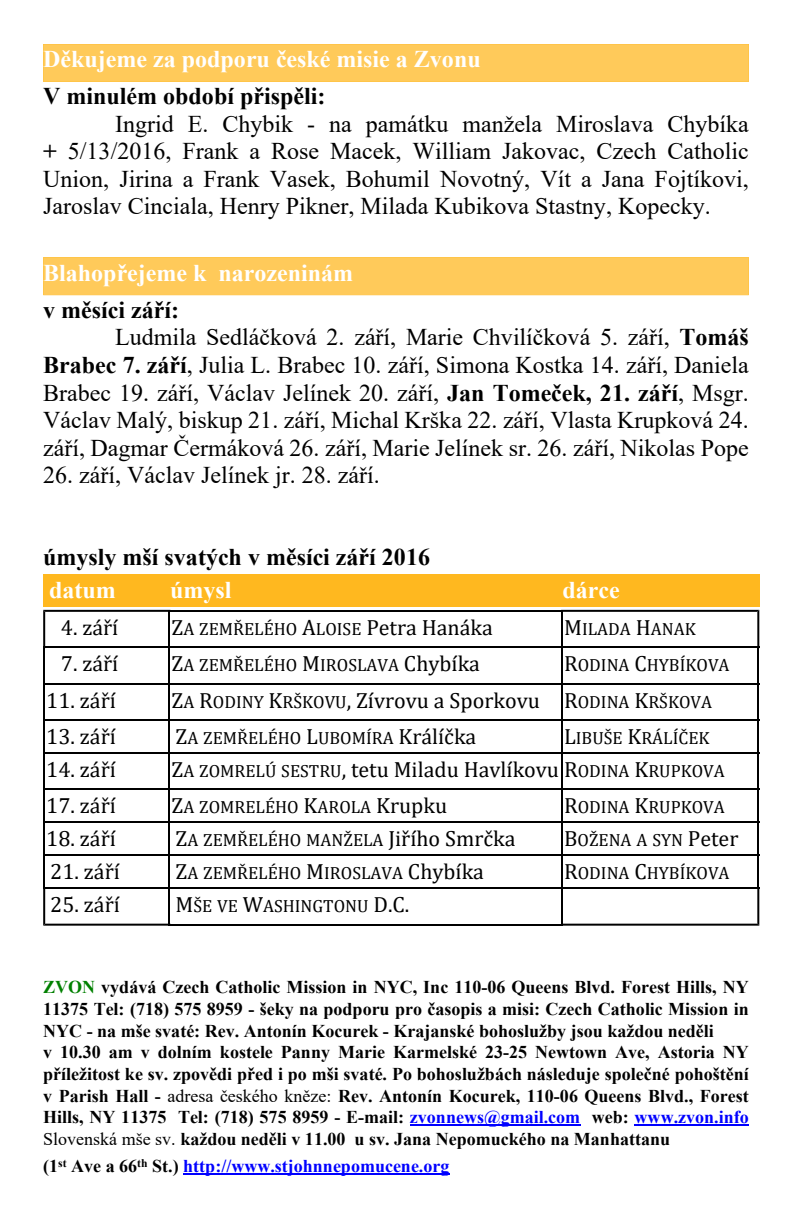
<style>
.page{position:relative;width:792px;height:1224px;background:#fff}
.page>*{position:absolute;margin:0;border:0;box-sizing:border-box;transform-origin:0 0}
.t1{font:24px/27.6px "Times New Roman";color:#000;text-align:justify}
.t2{font:700 24px "Times New Roman";color:#fff}
.t3{font:700 24px "Times New Roman";color:#000}
.t4{font:22px "Cambria";color:#000}
.t5{font:700 18px/21.6px "Times New Roman";color:#000}
.t6{font:700 18px "Times New Roman";color:#00f}
.t7{font:17.6px "Cambria";color:#000}
.s1{font-weight:700}
.s2{font-size:22px}
.s3{color:#008000}
.s4{font-weight:400}
.s5{color:#00f}
.s6{color:#000}
</style>
<div class="page">
<hr style="left:410px;top:1124px;width:170px;height:2px;background:#00f">
<hr style="left:635px;top:1124px;width:114px;height:2px;background:#00f">
<hr style="left:183px;top:1173px;width:267px;height:2px;background:#00f">
<div style="left:43px;top:574px;width:716px;height:33px;background:#ffb81f"></div>
<hr style="left:168px;top:610px;width:395px;height:2px;background:#000">
<hr style="left:168px;top:646px;width:395px;height:2px;background:#000">
<hr style="left:43px;top:683px;width:127px;height:2px;background:#000">
<hr style="left:168px;top:683px;width:395px;height:2px;background:#000">
<hr style="left:561px;top:683px;width:198px;height:2px;background:#000">
<hr style="left:43px;top:719px;width:127px;height:2px;background:#000">
<hr style="left:168px;top:719px;width:395px;height:2px;background:#000">
<hr style="left:561px;top:719px;width:198px;height:2px;background:#000">
<hr style="left:43px;top:752px;width:127px;height:2px;background:#000">
<hr style="left:168px;top:752px;width:395px;height:2px;background:#000">
<hr style="left:561px;top:752px;width:198px;height:2px;background:#000">
<hr style="left:43px;top:788px;width:127px;height:2px;background:#000">
<hr style="left:168px;top:788px;width:395px;height:2px;background:#000">
<hr style="left:561px;top:788px;width:198px;height:2px;background:#000">
<hr style="left:43px;top:821px;width:127px;height:2px;background:#000">
<hr style="left:168px;top:821px;width:395px;height:2px;background:#000">
<hr style="left:561px;top:821px;width:198px;height:2px;background:#000">
<hr style="left:43px;top:854px;width:127px;height:2px;background:#000">
<hr style="left:168px;top:854px;width:395px;height:2px;background:#000">
<hr style="left:561px;top:854px;width:198px;height:2px;background:#000">
<hr style="left:168px;top:887px;width:395px;height:2px;background:#000">
<hr style="left:168px;top:924px;width:395px;height:2px;background:#000">
<svg style="left:43px;top:610px;width:125px;height:38px"></svg>
<hr style="left:43px;top:646px;width:2px;height:39px;background:#000">
<hr style="left:43px;top:683px;width:2px;height:38px;background:#000">
<hr style="left:43px;top:719px;width:2px;height:35px;background:#000">
<hr style="left:43px;top:752px;width:2px;height:38px;background:#000">
<hr style="left:43px;top:788px;width:2px;height:35px;background:#000">
<hr style="left:43px;top:821px;width:2px;height:35px;background:#000">
<hr style="left:43px;top:854px;width:2px;height:35px;background:#000">
<svg style="left:43px;top:887px;width:125px;height:39px"></svg>
<hr style="left:168px;top:610px;width:2px;height:38px;background:#000">
<hr style="left:168px;top:646px;width:2px;height:39px;background:#000">
<hr style="left:168px;top:683px;width:2px;height:38px;background:#000">
<hr style="left:168px;top:719px;width:2px;height:35px;background:#000">
<hr style="left:168px;top:752px;width:2px;height:38px;background:#000">
<hr style="left:168px;top:788px;width:2px;height:35px;background:#000">
<hr style="left:168px;top:821px;width:2px;height:35px;background:#000">
<hr style="left:168px;top:854px;width:2px;height:35px;background:#000">
<hr style="left:168px;top:887px;width:2px;height:39px;background:#000">
<hr style="left:561px;top:646px;width:2px;height:39px;background:#000">
<hr style="left:561px;top:683px;width:2px;height:38px;background:#000">
<hr style="left:561px;top:719px;width:2px;height:35px;background:#000">
<hr style="left:561px;top:752px;width:2px;height:38px;background:#000">
<hr style="left:561px;top:788px;width:2px;height:35px;background:#000">
<hr style="left:561px;top:821px;width:2px;height:35px;background:#000">
<hr style="left:561px;top:854px;width:2px;height:35px;background:#000">
<svg style="left:561px;top:610px;width:198px;height:38px"></svg>
<hr style="left:757px;top:646px;width:2px;height:39px;background:#000">
<hr style="left:757px;top:683px;width:2px;height:38px;background:#000">
<hr style="left:757px;top:719px;width:2px;height:35px;background:#000">
<hr style="left:757px;top:752px;width:2px;height:38px;background:#000">
<hr style="left:757px;top:788px;width:2px;height:35px;background:#000">
<hr style="left:757px;top:821px;width:2px;height:35px;background:#000">
<hr style="left:757px;top:854px;width:2px;height:35px;background:#000">
<svg style="left:561px;top:887px;width:198px;height:39px"></svg>
<div style="left:43px;top:44px;width:706px;height:37px;background:#ffca5a"></div>
<div style="left:43px;top:258px;width:706px;height:37px;background:#ffca5a"></div>
<h1 class="t2" style="left:43px;top:51px;width:439px">Děkujeme za podporu české misie a Zvonu</h1>
<h1 class="t3" style="left:43px;top:88px;width:284px">V minulém období přispěli:</h1>
<p class="t1" style="left:43px;top:112px;width:707px;text-indent:72px">Ingrid E. Chybik - na památku manžela Miroslava Chybíka <span class="s1">+</span> 5/13/2016, Frank a Rose Macek, William Jakovac, Czech Catholic Union, Jirina a Frank Vasek, Bohumil Novotný, Vít a Jana Fojtíkovi, Jaroslav Cinciala, Henry Pikner, Milada Kubikova Stastny, Kopecky.</p>
<h1 class="t2" style="left:43px;top:265px;width:312px">Blahopřejeme k narozeninám</h1>
<h1 class="t3" style="left:43px;top:302px;width:137px">v měsíci září:</h1>
<h1 class="t1" style="left:115px;top:326px;width:635px">Ludmila Sedláčková 2. září, Marie Chvilíčková 5. září, <span class="s1">Tomáš</span></h1>
<h1 class="t1" style="left:43px;top:353px;width:707px"><span class="s1">Brabec 7. září</span>, Julia L. Brabec 10. září, Simona Kostka 14. září, Daniela</h1>
<h1 class="t1" style="left:43px;top:381px;width:707px">Brabec 19. září, Václav Jelínek 20. září, <span class="s1">Jan Tomeček, 21. září</span>, Msgr.</h1>
<h1 class="t1" style="left:43px;top:409px;width:707px">Václav Malý, biskup 21. září, Michal Krška 22. září, Vlasta Krupková 24.</h1>
<h1 class="t1" style="left:43px;top:436px;width:707px">září, Dagmar Čermáková 26. září, Marie Jelínek sr. 26. září, Nikolas Pope</h1>
<h1 class="t1" style="left:43px;top:464px;width:338px">26. září, Václav Jelínek jr. 28. září.</h1>
<h1 class="t3" style="left:43px;top:549px;width:388px">úmysly mší svatých v měsíci září 2016</h1>
<h1 class="t2" style="left:49px;top:582px;width:68px">datum</h1>
<h1 class="t2" style="left:170px;top:582px;width:63px">úmysl</h1>
<h1 class="t2" style="left:562px;top:582px;width:59px">dárce</h1>
<p class="t4" style="left:61px;top:618px;width:59px">4. září</p>
<p class="t7" style="left:171px;top:621px;width:323px"><span class="s2">Z</span>A ZEMŘELÉHO <span class="s2">A</span>LOISE <span class="s2">Petra Hanáka</span></p>
<p class="t7" style="left:564px;top:621px;width:133px"><span class="s2">M</span>ILADA <span class="s2">H</span>ANAK</p>
<p class="t4" style="left:61px;top:654px;width:59px">7. září</p>
<p class="t7" style="left:171px;top:658px;width:310px"><span class="s2">Z</span>A ZEMŘELÉHO <span class="s2">M</span>IROSLAVA <span class="s2">Chybíka</span></p>
<p class="t7" style="left:564px;top:658px;width:167px"><span class="s2">R</span>ODINA <span class="s2">C</span>HYBÍKOVA</p>
<p class="t4" style="left:46px;top:691px;width:71px">11. září</p>
<p class="t7" style="left:171px;top:694px;width:542px"><span class="s2">Z</span>A <span class="s2">R</span>ODINY <span class="s2">K</span>RŠKOVU<span class="s2">, Zívrovu a Sporkovu R</span>ODINA <span class="s2">K</span>RŠKOVA</p>
<p class="t4" style="left:46px;top:727px;width:71px">13. září</p>
<p class="t7" style="left:175px;top:730px;width:302px"><span class="s2">Z</span>A ZEMŘELÉHO <span class="s2">L</span>UBOMÍRA <span class="s2">Králíčka</span></p>
<p class="t7" style="left:564px;top:730px;width:147px"><span class="s2">L</span>IBUŠE <span class="s2">K</span>RÁLÍČEK</p>
<p class="t4" style="left:46px;top:760px;width:71px">14. září</p>
<p class="t7" style="left:171px;top:763px;width:555px"><span class="s2">Z</span>A ZOMRELÚ SESTRU<span class="s2">, tetu Miladu Havlíkovu R</span>ODINA <span class="s2">K</span>RUPKOVA</p>
<p class="t4" style="left:46px;top:796px;width:71px">17. září</p>
<p class="t7" style="left:171px;top:800px;width:277px"><span class="s2">Z</span>A ZOMRELÉHO <span class="s2">K</span>AROLA <span class="s2">Krupku</span></p>
<p class="t7" style="left:564px;top:800px;width:162px"><span class="s2">R</span>ODINA <span class="s2">K</span>RUPKOVA</p>
<p class="t4" style="left:46px;top:829px;width:71px">18. září</p>
<p class="t7" style="left:175px;top:833px;width:341px"><span class="s2">Z</span>A ZEMŘELÉHO MANŽELA <span class="s2">Jiřího Smrčka</span></p>
<p class="t7" style="left:564px;top:833px;width:176px"><span class="s2">B</span>OŽENA A SYN <span class="s2">Peter</span></p>
<p class="t4" style="left:50px;top:862px;width:71px">21. září</p>
<p class="t7" style="left:175px;top:866px;width:310px"><span class="s2">Z</span>A ZEMŘELÉHO <span class="s2">M</span>IROSLAVA <span class="s2">Chybíka</span></p>
<p class="t7" style="left:564px;top:866px;width:167px"><span class="s2">R</span>ODINA <span class="s2">C</span>HYBÍKOVA</p>
<p class="t4" style="left:50px;top:895px;width:71px">25. září</p>
<p class="t7" style="left:175px;top:899px;width:235px"><span class="s2">M</span>ŠE VE <span class="s2">W</span>ASHINGTONU <span class="s2">D.C.</span></p>
<p class="t5" style="left:43px;top:978px;width:707px"><span class="s3">ZVON</span> vydává Czech Catholic Mission in NYC, Inc 110-06 Queens Blvd. Forest Hills, NY 11375 Tel: (718) 575 8959 - šeky na podporu pro časopis a misi: Czech Catholic Mission in NYC - na mše svaté: Rev. Antonín Kocurek - Krajanské bohoslužby jsou každou neděli<br>v 10.30 am v dolním kostele Panny Marie Karmelské 23-25 Newtown Ave, Astoria NY příležitost ke sv. zpovědi před i po mši svaté. Po bohoslužbách následuje společné pohoštění v Parish Hall - <span class="s4">adresa českého kněze:</span> Rev. Antonín Kocurek, 110-06 Queens Blvd., Forest Hills, NY 11375 Tel: (718) 575 8959 - E-mail: <span class="s5">zvonnews@gmail.com</span> web: <span class="s5">www.zvon.info </span><span class="s4">Slovenská mše sv.</span> každou neděli v 11.00 u sv. Jana Nepomuckého na Manhattanu</p>
<p class="t6" style="left:43px;top:1160px;width:408px"><span class="s6">(1</span><sup>st</sup> <span class="s6">Ave a 66</span><sup>th</sup> <span class="s6">St.)</span> http://www.stjohnnepomucene.org</p>
</div>
